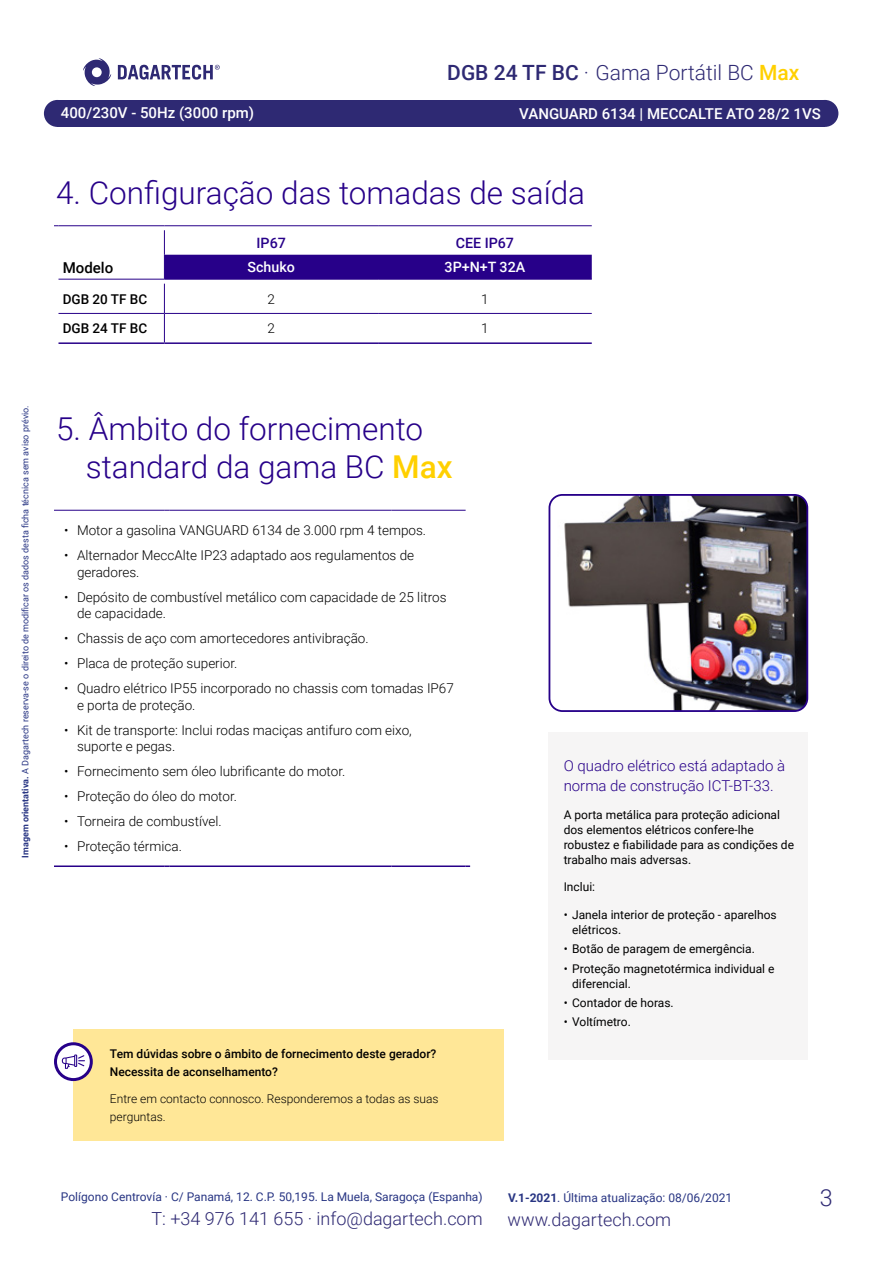
<style>
.page{position:relative;width:893px;height:1263px;background:#fff}
.page>*{position:absolute;margin:0;border:0;box-sizing:border-box;transform-origin:0 0}
.t1{font:300 31.5px/37.8px "Roboto";color:#270089}
.t2{font:300 23.4px "Roboto";color:#2e2973}
.t3{font:300 21px "Roboto";color:#2e2973}
.t4{font:300 18px "Roboto";color:#2e2973}
.t5{font:300 15px/19.5px "Roboto";color:#270089}
.t6{font:500 15px "Roboto";color:#fff}
.t7{font:500 15px "Roboto";color:#000}
.t8{font:500 14.25px "Roboto";color:#fff}
.t9{font:500 14.25px "Roboto";color:#270089}
.t10{font:300 13.5px/16.5px "Roboto";color:#000}
.t11{font:500 13.5px "Roboto";color:#000}
.t12{font:12px/15px "Roboto";color:#000}
.t13{font:12px "Roboto";color:#283583}
.t14{font:500 12px/18px "Roboto";color:#000}
.t15{font:300 12px/18px "Roboto";color:#000}
.t16{font:9px "Roboto";color:#283583}
.s1{font-weight:500}
.s2{font-weight:500;color:#ffd000}
.s3{font-weight:700}
</style>
<div class="page">
<div style="left:57px;top:100px;width:768px;height:27px;background:#2e2973"></div>
<div style="left:44px;top:100px;width:27px;height:27px;background:#2e2973;border-radius:50%"></div>
<div style="left:811px;top:100px;width:27px;height:27px;background:#2e2973;border-radius:50%"></div>
<svg style="left:83px;top:58px;width:28px;height:28px"></svg>
<svg style="left:118px;top:65px;width:102px;height:15px"></svg>
<hr style="left:58px;top:225px;width:106px;height:1px;background:#270089">
<hr style="left:164px;top:225px;width:214px;height:1px;background:#270089">
<hr style="left:378px;top:225px;width:214px;height:1px;background:#270089">
<hr style="left:58px;top:279px;width:106px;height:1px;background:#270089">
<svg style="left:164px;top:230px;width:428px;height:112px"></svg>
<hr style="left:58px;top:313px;width:106px;height:1px;background:#270089">
<hr style="left:164px;top:313px;width:214px;height:1px;background:#270089">
<hr style="left:378px;top:313px;width:214px;height:1px;background:#270089">
<hr style="left:58px;top:342px;width:106px;height:2px;background:#270089">
<hr style="left:164px;top:342px;width:214px;height:2px;background:#270089">
<hr style="left:378px;top:342px;width:214px;height:2px;background:#270089">
<hr style="left:54px;top:510px;width:111px;height:1px;background:#270089">
<hr style="left:169px;top:510px;width:222px;height:1px;background:#270089">
<hr style="left:391px;top:510px;width:75px;height:1px;background:#270089">
<hr style="left:54px;top:865px;width:111px;height:2px;background:#270089">
<hr style="left:169px;top:865px;width:222px;height:2px;background:#270089">
<hr style="left:391px;top:865px;width:75px;height:2px;background:#270089">
<div style="left:73px;top:1029px;width:431px;height:111px;background:#ffe797"></div>
<svg style="left:56px;top:1044px;width:35px;height:35px"></svg>
<div style="left:54px;top:1042px;width:39px;height:39px;border:3px solid #270089;border-radius:50%"></div>
<svg style="left:62px;top:1054px;width:23px;height:15px"></svg>
<div style="left:549px;top:732px;width:259px;height:328px;background:#f6f5f5"></div>
<img style="left:549px;top:495px;width:258px;height:216px">
<div style="left:549px;top:494px;width:259px;height:218px;border:2px solid #270089;border-radius:13px"></div>
<h3 class="t3" style="left:447px;top:57px;width:353px"><span class="s1">DGB 24 TF BC</span> · Gama Portátil BC <span class="s2">Max</span></h3>
<p class="t6" style="left:61px;top:102px;width:195px">400/230V - 50Hz (3000 rpm)</p>
<p class="t6" style="left:519px;top:104px;width:303px">VANGUARD 6134 | MECCALTE ATO 28/2 1VS</p>
<h1 class="t1" style="left:56px;top:173px;width:530px">4. Configuração das tomadas de saída</h1>
<p class="t9" style="left:257px;top:233px;width:31px">IP67</p>
<p class="t9" style="left:456px;top:233px;width:60px">CEE IP67</p>
<p class="t7" style="left:63px;top:257px;width:52px">Modelo</p>
<p class="t8" style="left:248px;top:257px;width:49px">Schuko</p>
<p class="t8" style="left:445px;top:257px;width:82px">3P+N+T 32A</p>
<p class="t11" style="left:63px;top:289px;width:86px">DGB 20 TF BC</p>
<p class="t10" style="left:267px;top:290px;width:9px">2</p>
<p class="t10" style="left:481px;top:290px;width:9px">1</p>
<p class="t11" style="left:63px;top:319px;width:86px">DGB 24 TF BC</p>
<p class="t10" style="left:267px;top:320px;width:9px">2</p>
<p class="t10" style="left:481px;top:320px;width:9px">1</p>
<p class="t16" style="left:19px;top:857px;width:454px;rotate:-90deg"><span class="s3">Imagem orientativa.</span> A Dagartech reserva-se o direito de modificar os dados desta ficha técnica sem aviso prévio.</p>
<h1 class="t1" style="left:86px;top:409px;width:368px;text-indent:-30px">5. Âmbito do fornecimento standard da gama BC <span class="s2">Max</span></h1>
<p class="t10" style="left:64px;top:522px;width:363px">• Motor a gasolina VANGUARD 6134 de 3.000 rpm 4 tempos.</p>
<p class="t10" style="left:77px;top:547px;width:339px;text-indent:-13px">• Alternador MeccAlte IP23 adaptado aos regulamentos de geradores.</p>
<p class="t10" style="left:77px;top:588px;width:371px;text-indent:-13px">• Depósito de combustível metálico com capacidade de 25 litros de capacidade.</p>
<p class="t10" style="left:64px;top:630px;width:306px">• Chassis de aço com amortecedores antivibração.</p>
<p class="t10" style="left:64px;top:655px;width:175px">• Placa de proteção superior.</p>
<p class="t10" style="left:77px;top:680px;width:378px;text-indent:-13px">• Quadro elétrico IP55 incorporado no chassis com tomadas IP67 e porta de proteção.</p>
<p class="t10" style="left:77px;top:721px;width:336px;text-indent:-13px">• Kit de transporte: Inclui rodas maciças antifuro com eixo, suporte e pegas.</p>
<p class="t10" style="left:64px;top:763px;width:283px">• Fornecimento sem óleo lubrificante do motor.</p>
<p class="t10" style="left:64px;top:788px;width:174px">• Proteção do óleo do motor.</p>
<p class="t10" style="left:64px;top:813px;width:159px">• Torneira de combustível.</p>
<p class="t10" style="left:64px;top:838px;width:119px">• Proteção térmica.</p>
<p class="t14" style="left:110px;top:1044px;width:328px">Tem dúvidas sobre o âmbito de fornecimento deste gerador?<br>Necessita de aconselhamento?</p>
<p class="t15" style="left:110px;top:1089px;width:330px">Entre em contacto connosco. Responderemos a todas as suas perguntas.</p>
<p class="t5" style="left:564px;top:756px;width:223px">O quadro elétrico está adaptado à norma de construção ICT-BT-33.</p>
<p class="t12" style="left:564px;top:806px;width:232px">A porta metálica para proteção adicional dos elementos elétricos confere-lhe robustez e fiabilidade para as condições de trabalho mais adversas.</p>
<p class="t12" style="left:564px;top:879px;width:33px">Inclui:</p>
<p class="t12" style="left:572px;top:907px;width:206px;text-indent:-9px">• Janela interior de proteção - aparelhos elétricos.</p>
<p class="t12" style="left:564px;top:941px;width:193px">• Botão de paragem de emergência.</p>
<p class="t12" style="left:572px;top:960px;width:204px;text-indent:-9px">• Proteção magnetotérmica individual e diferencial.</p>
<p class="t12" style="left:564px;top:995px;width:112px">• Contador de horas.</p>
<p class="t12" style="left:564px;top:1014px;width:69px">• Voltímetro.</p>
<p class="t13" style="left:508px;top:1190px;width:226px"><span class="s3">V.1-2021</span>. Última atualização: 08/06/2021</p>
<h2 class="t2" style="left:820px;top:1182px;width:14px">3</h2>
<p class="t13" style="left:61px;top:1189px;width:423px">Polígono Centrovía · C/ Panamá, 12. C.P. 50,195. La Muela, Saragoça (Espanha)</p>
<h3 class="t4" style="left:152px;top:1206px;width:333px">T: +34 976 141 655 · info@dagartech.com</h3>
<h3 class="t4" style="left:508px;top:1206px;width:165px">www.dagartech.com</h3>
</div>
